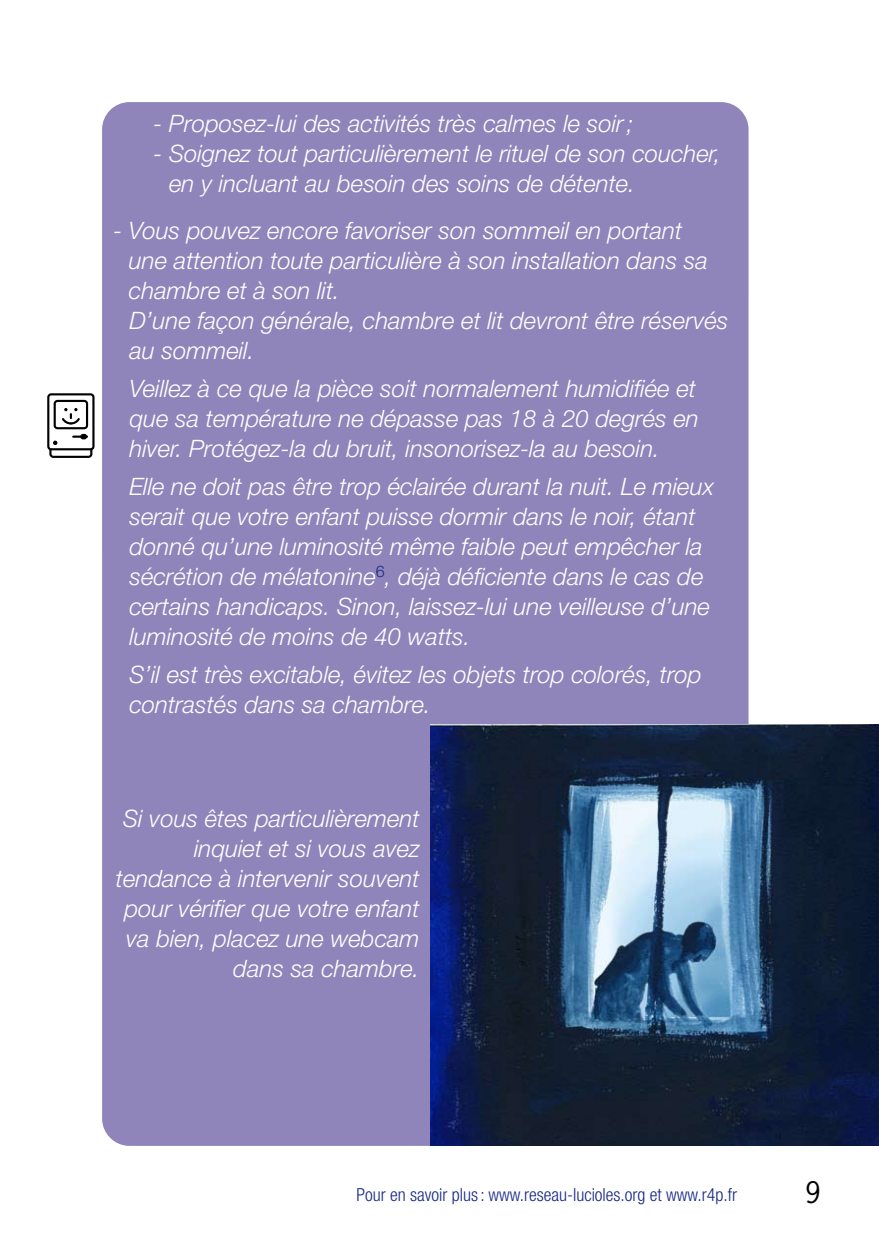
<style>
.page{position:relative;width:879px;height:1248px;background:#fff}
.page>*{position:absolute;margin:0;border:0;box-sizing:border-box;transform-origin:0 0}
.t1{font:700 30px "Letter Gothic Std";color:#000}
.t2{font:italic 300 24px/30px "Helvetica Neue";color:#fff}
.t3{font:300 condensed 18px "Helvetica Neue";color:#172983}
</style>
<div class="page">
<div style="left:102px;top:102px;width:646px;height:1043px;background:#9085ba"></div>
<img style="left:431px;top:725px;width:448px;height:420px">
<div style="left:47px;top:393px;width:48px;height:57px;border:2px solid #000;border-radius:3px"></div>
<div style="left:54px;top:400px;width:34px;height:29px;border:2px solid #000;border-radius:3px"></div>
<svg style="left:48px;top:434px;width:45px;height:24px"></svg>
<svg style="left:62px;top:408px;width:18px;height:17px"></svg>
<p class="t2" style="left:153px;top:108px;width:481px">- Proposez-lui des activités très calmes le soir;</p>
<p class="t2" style="left:169px;top:138px;width:553px;text-indent:-16px">- Soignez tout particulièrement le rituel de son coucher, en y incluant au besoin des soins de détente.</p>
<p class="t2" style="left:129px;top:215px;width:601px;text-indent:-16px">- Vous pouvez encore favoriser son sommeil en portant<br>une attention toute particulière à son installation dans sa chambre et à son lit.<br>D’une façon générale, chambre et lit devront être réservés au sommeil.</p>
<p class="t2" style="left:129px;top:373px;width:571px;text-align:justify">Veillez à ce que la pièce soit normalement humidifiée et que sa température ne dépasse pas 18 à 20 degrés en hiver. Protégez-la du bruit, insonorisez-la au besoin.</p>
<p class="t2" style="left:129px;top:471px;width:586px">Elle ne doit pas être trop éclairée durant la nuit. Le mieux serait que votre enfant puisse dormir dans le noir, étant donné qu’une luminosité même faible peut empêcher la sécrétion de mélatonine<sup>6</sup>, déjà déficiente dans le cas de certains handicaps. Sinon, laissez-lui une veilleuse d’une luminosité de moins de 40 watts.</p>
<p class="t2" style="left:129px;top:659px;width:574px">S’il est très excitable, évitez les objets trop colorés, trop contrastés dans sa chambre.</p>
<p class="t2" style="left:116px;top:802px;width:305px;text-align:right">Si vous êtes particulièrement inquiet et si vous avez tendance à intervenir souvent pour vérifier que votre enfant va bien, placez une webcam dans sa chambre.</p>
<p class="t3" style="left:356px;top:1184px;width:382px">Pour en savoir plus: www.reseau-lucioles.org et www.r4p.fr</p>
<p class="t1" style="left:804px;top:1173px;width:19px">9</p>
</div>
